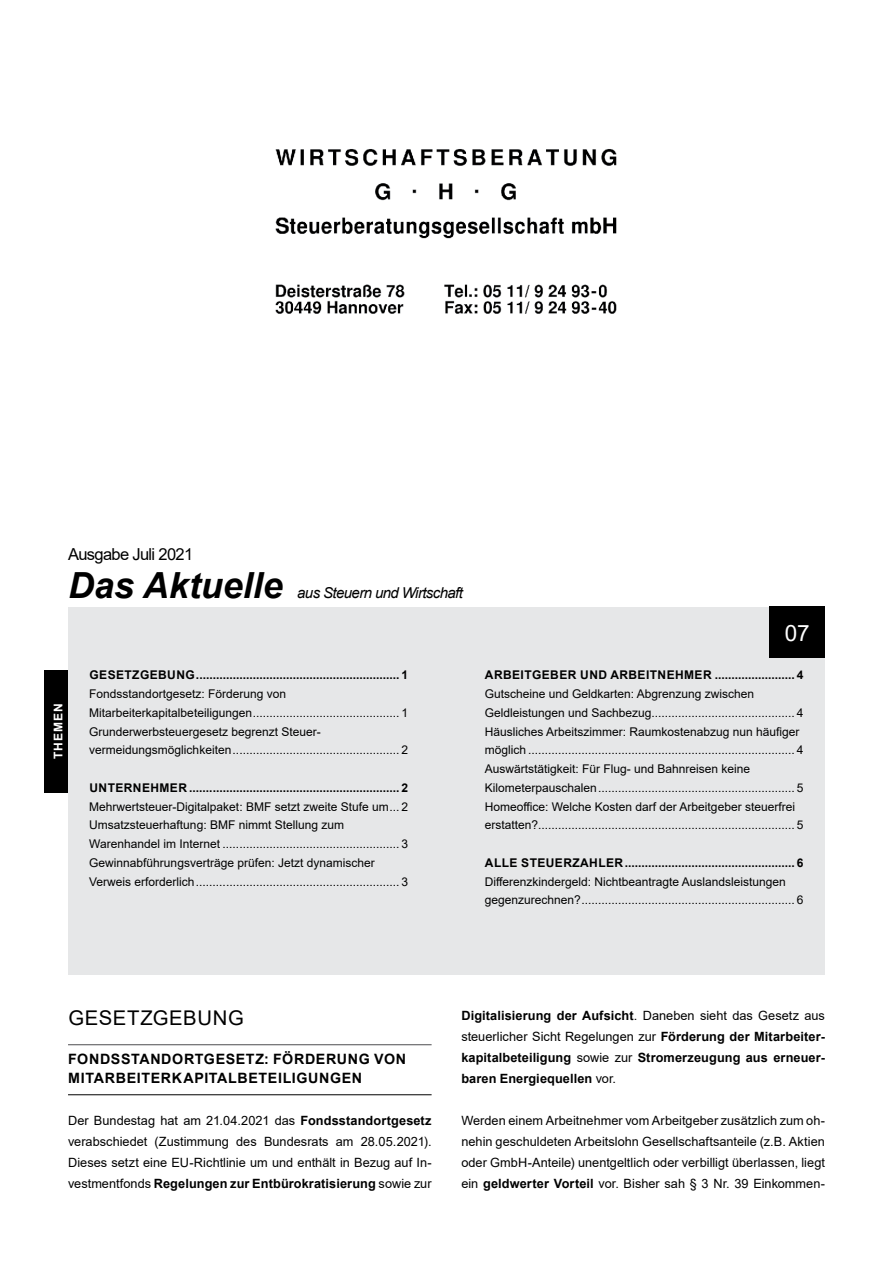
<style>
.page{position:relative;width:893px;height:1263px;background:#fff}
.page>*{position:absolute;margin:0;border:0;box-sizing:border-box;transform-origin:0 0}
.t1{font:italic 700 36px "Arial";color:#000}
.t2{font:22.5px "Arial";color:#fff}
.t3{font:20.25px "Arial";letter-spacing:.035em;color:#000}
.t4{font:16.5px "Arial";letter-spacing:-.04em;color:#000}
.t5{font:italic 15px "Arial";letter-spacing:-.04em;color:#000}
.t6{font:700 14.25px/19.5px "Arial";letter-spacing:.045em;color:#000}
.t7{font:12.75px/21px "Arial";color:#000;text-align:justify}
.t8{font:700 12.75px/21px "Arial";letter-spacing:.005em;color:#000;text-align:justify}
.t9{font:12px/18.8px "Arial";color:#000}
.t10{font:700 12px "Arial";letter-spacing:.035em;color:#000}
.t11{font:700 12px "Arial";letter-spacing:.085em;color:#fff}
.s1{font-weight:700}
.s2{font-weight:400}
</style>
<div class="page">
<img style="left:44px;top:149px;width:781px;height:947px">
<div style="left:68px;top:607px;width:757px;height:367px;background:#e6e7e8"></div>
<hr style="left:68px;top:1044px;width:364px;height:1px;background:#4d4d4f">
<hr style="left:68px;top:1094px;width:364px;height:1px;background:#000">
<div style="left:770px;top:607px;width:55px;height:51px;background:#000"></div>
<div style="left:45px;top:670px;width:23px;height:122px;background:#000"></div>
<h3 class="t4" style="left:68px;top:543px;width:127px">Ausgabe Juli 2021</h3>
<h1 class="t1" style="left:68px;top:561px;width:216px">Das Aktuelle</h1>
<p class="t5" style="left:297px;top:583px;width:167px">aus Steuern und Wirtschaft</p>
<p class="t11" style="left:50px;top:759px;width:57px;rotate:-90deg">THEMEN</p>
<p class="t10" style="left:90px;top:667px;width:320px">Gesetzgebung ............................................................. 1</p>
<p class="t9" style="left:89px;top:684px;width:320px">Fondsstandortgesetz: Förderung von Mitarbeiterkapitalbeteiligungen............................................ 1<br>Grunderwerbsteuergesetz begrenzt Steuer&shy;vermeidungsmöglichkeiten.................................................. 2</p>
<p class="t10" style="left:89px;top:779px;width:320px">U nternehmer ............................................................... 2</p>
<p class="t9" style="left:89px;top:797px;width:320px">Mehrwertsteuer-Digitalpaket: BMF setzt zweite Stufe um... 2<br>Umsatzsteuerhaftung: BMF nimmt Stellung zum Warenhandel im Internet ..................................................... 3<br>Gewinnabführungsverträge prüfen: Jetzt dynamischer Verweis erforderlich............................................................. 3</p>
<h2 class="t2" style="left:785px;top:617px;width:27px">07</h2>
<p class="t10" style="left:485px;top:667px;width:320px">Arbeitgeber und Arbeitnehmer ........................ 4</p>
<p class="t9" style="left:485px;top:684px;width:320px">Gutscheine und Geldkarten: Abgrenzung zwischen Geldleistungen und Sachbezug........................................... 4<br>Häusliches Arbeitszimmer: Raumkostenabzug nun häufiger möglich ................................................................................ 4<br>Auswärtstätigkeit: Für Flug- und Bahnreisen keine Kilometerpauschalen........................................................... 5<br>Homeoffice: Welche Kosten darf der Arbeitgeber steuerfrei erstatten?............................................................................. 5</p>
<p class="t10" style="left:485px;top:854px;width:320px">alle Steuerzahler................................................... 6</p>
<p class="t9" style="left:485px;top:872px;width:320px">Differenzkindergeld: Nichtbeantragte Auslandsleistungen gegenzurechnen?................................................................ 6</p>
<h3 class="t3" style="left:68px;top:1004px;width:160px">Gesetzgebung</h3>
<p class="t6" style="left:68px;top:1049px;width:339px">Fondsstandortg esetz: Förderung von<br>Mitarbeiterkapitalbeteilig ung en</p>
<p class="t7" style="left:68px;top:1110px;width:365px">Der Bundestag hat am 21.04.2021 das <span class="s1">Fondsstandortgesetz </span>verabschiedet (Zustimmung des Bundesrats am 28.05.2021).<br>Dieses setzt eine EU-Richtlinie um und enthält in Bezug auf In&shy;vestmentfonds <span class="s1">Regelungen zur Entbürokratisierung</span> sowie zur</p>
<p class="t8" style="left:461px;top:1005px;width:365px">Digitalisierung der Aufsicht<span class="s2">. Daneben sieht das Gesetz aus steuerlicher Sicht Regelungen zur</span> Förderung der Mitarbeiter&shy;kapitalbeteiligung <span class="s2">sowie zur</span> Stromerzeugung aus erneuer&shy;baren Energiequellen <span class="s2">vor.</span></p>
<p class="t7" style="left:461px;top:1110px;width:365px">Werden einem Arbeitnehmer vom Arbeitgeber zusätzlich zum oh&shy;nehin geschuldeten Arbeitslohn Gesellschaftsanteile (z.B. Aktien oder GmbH-Anteile) unentgeltlich oder verbilligt überlassen, liegt ein <span class="s1">geldwerter Vorteil</span> vor. Bisher sah § 3 Nr. 39 Einkommen-</p>
</div>
